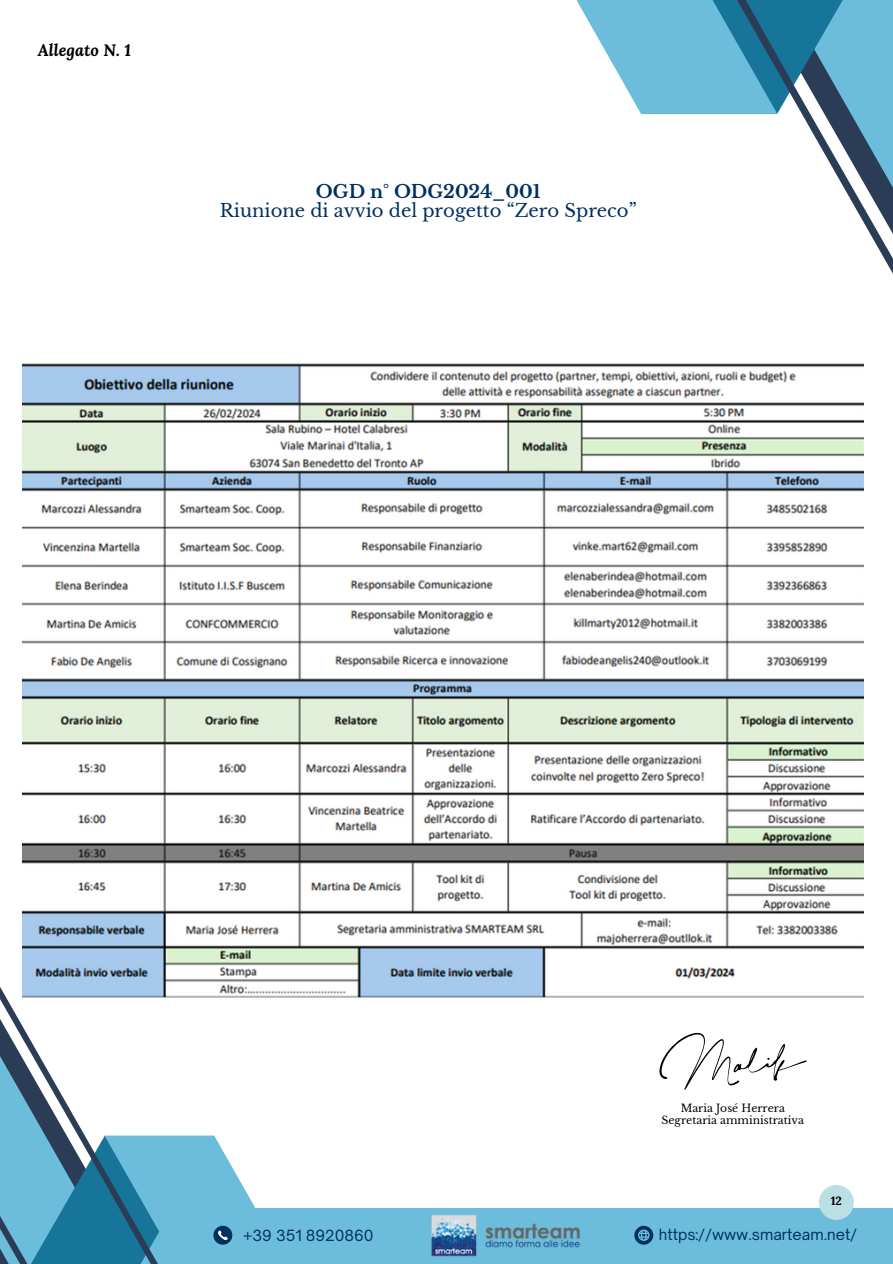
<style>
.page{position:relative;width:893px;height:1264px;background:#fff}
.page>*{position:absolute;margin:0;border:0;box-sizing:border-box;transform-origin:0 0}
.t1{font:18px/19.2px "Libre Baskerville";color:#003060;text-align:center}
.t2{font:italic 700 16.5px "Lora";color:#000}
.t3{font:14.7px "Open Sauce One";color:#003060}
.t4{font:700 12px "Lora";color:#000}
.t5{font:10.65px "Libre Baskerville";color:#000}
.s1{font-weight:700}
</style>
<div class="page">
<div style="left:0;top:1207px;width:892px;height:56px;background:#6cbddb"></div>
<svg style="left:0;top:969px;width:180px;height:32px"></svg>
<svg style="left:576px;top:0;width:108px;height:114px"></svg>
<svg style="left:684px;top:0;width:208px;height:272px"></svg>
<svg style="left:659px;top:1032px;width:147px;height:57px"></svg>
<svg style="left:0;top:1001px;width:308px;height:262px"></svg>
<svg style="left:634px;top:1225px;width:19px;height:19px"></svg>
<div style="left:818px;top:1184px;width:35px;height:35px;background:#badfe4;border-radius:50%"></div>
<img style="left:431px;top:1214px;width:149px;height:43px">
<img style="left:23px;top:363px;width:840px;height:634px">
<p class="t2" style="left:38px;top:39px;width:95px">Allegato N. 1</p>
<p class="t1" style="left:220px;top:182px;width:418px"><span class="s1">OGD n° ODG2024_001<br></span>Riunione di avvio del progetto “Zero Spreco”</p>
<p class="t5" style="left:680px;top:1101px;width:106px">Maria José Herrera</p>
<p class="t5" style="left:661px;top:1113px;width:144px">Segretaria amministrativa</p>
<p class="t4" style="left:830px;top:1193px;width:13px">12</p>
<p class="t3" style="left:243px;top:1225px;width:132px">+39 351 8920860</p>
<p class="t3" style="left:658px;top:1224px;width:200px">https://www.smarteam.net/</p>
</div>
